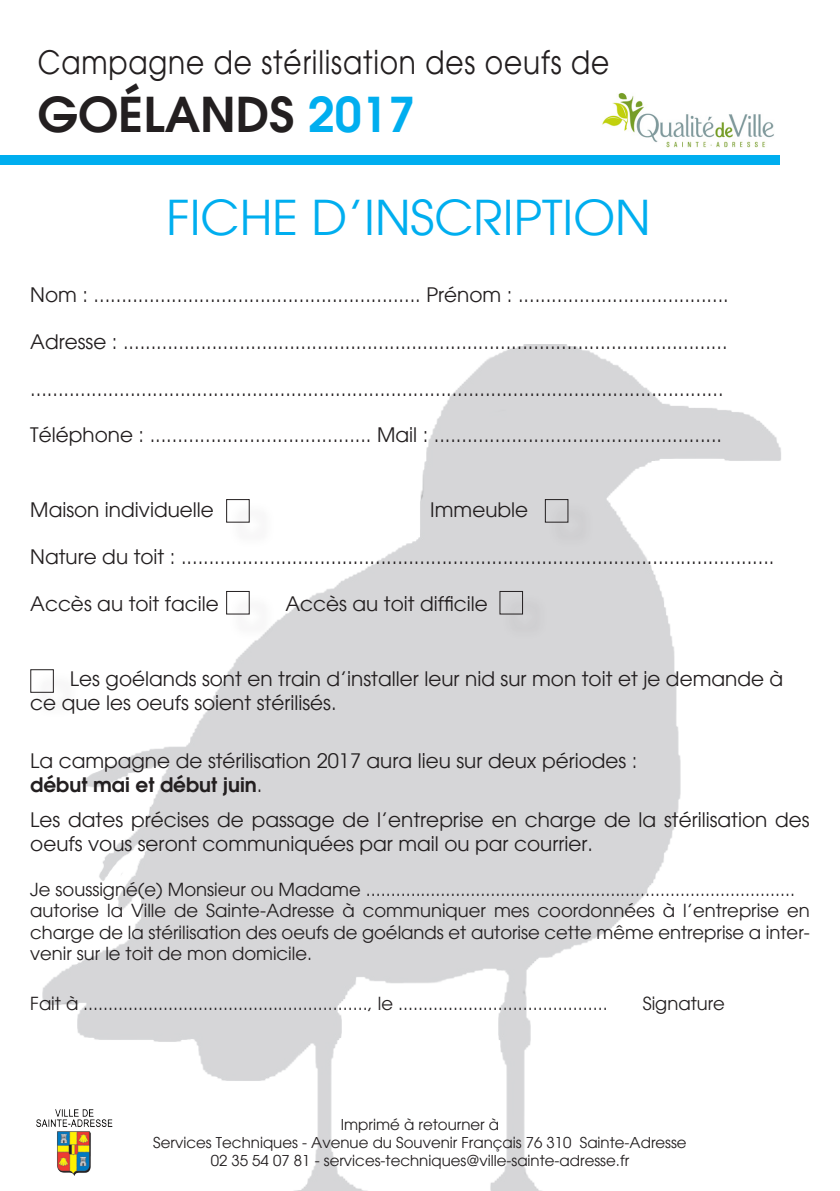
<style>
.page{position:relative;width:840px;height:1191px;background:#fff}
.page>*{position:absolute;margin:0;border:0;box-sizing:border-box;transform-origin:0 0}
.t1{font:48px "Avant Garde";color:#00aeef}
.t2{font:600 48px "Avant Garde";color:#231f20}
.t3{font:32.2px "Avant Garde";letter-spacing:.03em;color:#231f20;scale:.87 1}
.t4{font:20px/24px "Avant Garde";color:#231f20}
.t5{font:600 20px "Avant Garde";color:#231f20}
.t6{font:18px/21.6px "Avant Garde";color:#231f20;text-align:justify}
.t7{font:15px "Avant Garde";color:#231f20}
.s1{color:#00aeef}
.s2{font-weight:400}
</style>
<div class="page">
<img style="left:602px;top:93px;width:172px;height:55px">
<img style="left:42px;top:344px;width:739px;height:847px">
<div style="left:0;top:155px;width:779px;height:9px;background:#00aeef"></div>
<div style="left:547px;top:502px;width:46px;height:45px;background:#d3d3d5"></div>
<div style="left:544px;top:499px;width:24px;height:23px;border:1px solid #231f20"></div>
<div style="left:229px;top:502px;width:45px;height:45px;background:#fbfbfb"></div>
<div style="left:226px;top:499px;width:23px;height:23px;border:1px solid #231f20"></div>
<img style="left:36px;top:1107px;width:79px;height:68px">
<div style="left:229px;top:594px;width:45px;height:45px;background:#231f20;opacity:.36"></div>
<div style="left:226px;top:591px;width:23px;height:23px;border:1px solid #231f20"></div>
<div style="left:502px;top:594px;width:45px;height:45px;background:#d3d3d5"></div>
<div style="left:33px;top:672px;width:46px;height:45px;background:#fbfbfb"></div>
<div style="left:30px;top:669px;width:24px;height:24px;border:1px solid #231f20"></div>
<p class="t3" style="left:38px;top:43px;width:658px">Campagne de stérilisation des oeufs de</p>
<p class="t2" style="left:38px;top:82px;width:379px">GOÉLANDS <span class="s1">2017</span></p>
<p class="t1" style="left:166px;top:188px;width:485px">FICHE D’INSCRIPTION</p>
<p class="t4" style="left:30px;top:283px;width:699px">Nom : ........................................................... Prénom : ......................................</p>
<p class="t4" style="left:30px;top:330px;width:698px">Adresse : .............................................................................................................</p>
<p class="t4" style="left:30px;top:376px;width:694px">.............................................................................................................................</p>
<p class="t4" style="left:30px;top:423px;width:693px">Téléphone : ........................................ Mail : ....................................................</p>
<p class="t4" style="left:30px;top:498px;width:185px">Maison individuelle</p>
<p class="t4" style="left:430px;top:498px;width:99px">Immeuble</p>
<p class="t4" style="left:30px;top:545px;width:745px">Nature du toit : ...........................................................................................................</p>
<p class="t4" style="left:30px;top:591px;width:190px">Accès au toit facile</p>
<p class="t4" style="left:285px;top:591px;width:204px">Accès au toit difficile</p>
<p class="t4" style="left:30px;top:667px;width:754px;text-indent:40px">Les goélands sont en train d’installer leur nid sur mon toit et je demande à ce que les oeufs soient stérilisés.</p>
<p class="t4" style="left:30px;top:749px;width:608px">La campagne de stérilisation 2017 aura lieu sur deux périodes :</p>
<p class="t5" style="left:30px;top:771px;width:233px">début mai et début juin<span class="s2">.</span></p>
<p class="t4" style="left:30px;top:808px;width:780px">Les dates précises de passage de l’entreprise en charge de la stérilisation des oeufs vous seront communiquées par mail ou par courrier.</p>
<p class="t6" style="left:30px;top:878px;width:765px">Je soussigné(e) Monsieur ou Madame ......................................................................................</p>
<p class="t6" style="left:30px;top:900px;width:780px">autorise la Ville de Sainte-Adresse à communiquer mes coordonnées à l’entreprise en charge de la stérilisation des oeufs de goélands et autorise cette même entreprise a inter&shy;venir sur le toit de mon domicile.</p>
<p class="t6" style="left:30px;top:993px;width:578px">Fait à ........................................................., le ..........................................</p>
<p class="t6" style="left:642px;top:993px;width:84px">Signature</p>
<p class="t7" style="left:340px;top:1115px;width:160px">Imprimé à retourner à</p>
<p class="t7" style="left:153px;top:1133px;width:534px">Services Techniques - Avenue du Souvenir Français 76 310 Sainte-Adresse</p>
<p class="t7" style="left:210px;top:1151px;width:420px">02 35 54 07 81 - services-techniques@ville-sainte-adresse.fr</p>
</div>
